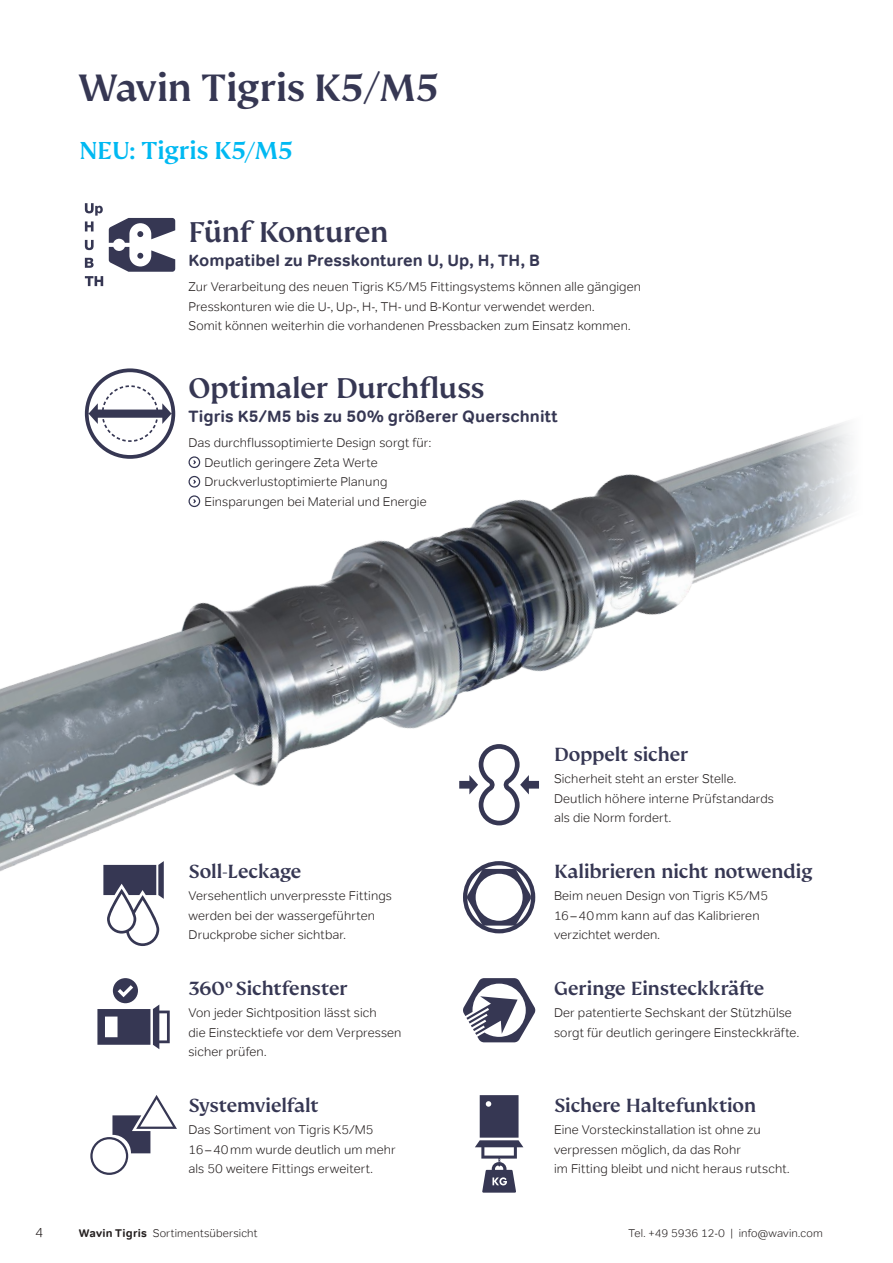
<style>
.page{position:relative;width:893px;height:1263px;background:#fff}
.page>*{position:absolute;margin:0;border:0;box-sizing:border-box;transform-origin:0 0}
.t1{font:500 42px "FS Kim";letter-spacing:-.02em;color:#363753}
.t2{font:500 31.5px "FS Kim";letter-spacing:-.02em;color:#363753}
.t3{font:500 27px "FS Kim";letter-spacing:-.015em;color:#00b9f2}
.t4{font:500 21px "FS Kim";letter-spacing:-.015em;color:#363753}
.t5{font:700 16.5px "Tondo";letter-spacing:.005em;color:#363753}
.t6{font:300 13.5px "Tondo";color:#241f1f}
.t7{font:300 12.75px/19.5px "Tondo";letter-spacing:.01em;color:#241f1f}
.t8{font:300 11.25px "Tondo";letter-spacing:.01em;color:#241f1f}
.s1{font-weight:700}
</style>
<div class="page">
<img style="left:0;top:410px;width:775px;height:462px">
<svg style="left:775px;top:422px;width:77px;height:128px"></svg>
<svg style="left:85px;top:368px;width:90px;height:91px"></svg>
<svg style="left:85px;top:203px;width:90px;height:83px"></svg>
<svg style="left:459px;top:744px;width:80px;height:81px"></svg>
<svg style="left:103px;top:861px;width:61px;height:85px"></svg>
<svg style="left:475px;top:1095px;width:48px;height:98px"></svg>
<svg style="left:463px;top:978px;width:73px;height:64px"></svg>
<svg style="left:97px;top:978px;width:73px;height:71px"></svg>
<svg style="left:463px;top:861px;width:72px;height:72px"></svg>
<svg style="left:192px;top:459px;width:5px;height:6px"></svg>
<div style="left:189px;top:456px;width:11px;height:12px;border:1px solid #363753;border-radius:50%"></div>
<svg style="left:192px;top:478px;width:5px;height:7px"></svg>
<div style="left:189px;top:476px;width:11px;height:12px;border:1px solid #363753;border-radius:50%"></div>
<svg style="left:192px;top:498px;width:5px;height:6px"></svg>
<div style="left:189px;top:495px;width:11px;height:12px;border:1px solid #363753;border-radius:50%"></div>
<svg style="left:90px;top:1095px;width:87px;height:80px"></svg>
<h1 class="t1" style="left:79px;top:64px;width:361px">Wavin Tigris K5/M5</h1>
<h3 class="t3" style="left:79px;top:136px;width:216px">NEU: Tigris K5/M5</h3>
<h2 class="t2" style="left:189px;top:214px;width:202px">Fünf Konturen</h2>
<p class="t5" style="left:189px;top:250px;width:353px">Kompatibel zu Presskonturen U, Up, H, TH, B</p>
<p class="t7" style="left:189px;top:277px;width:454px">Zur Verarbeitung des neuen Tigris K5/M5 Fittingsystems können alle gängigen<br>Presskonturen wie die U-, Up-, H-, TH- und B-Kontur verwendet werden.<br>Somit können weiterhin die vorhandenen Pressbacken zum Einsatz kommen.</p>
<h2 class="t2" style="left:189px;top:370px;width:298px">Optimaler Durchfluss</h2>
<p class="t5" style="left:189px;top:406px;width:371px">Tigris K5/M5 bis zu 50% größerer Querschnitt</p>
<p class="t7" style="left:204px;top:433px;width:228px;text-indent:-16px">Das durchflussoptimierte Design sorgt für:<br>Deutlich geringere Zeta Werte Druckverlustoptimierte Planung Einsparungen bei Material und Energie</p>
<h3 class="t4" style="left:189px;top:859px;width:114px">Soll-Leckage</h3>
<p class="t7" style="left:189px;top:886px;width:205px">Versehentlich unverpresste Fittings werden bei der wassergeführten<br>Druckprobe sicher sichtbar.</p>
<h3 class="t4" style="left:189px;top:976px;width:160px">360° Sichtfenster</h3>
<p class="t7" style="left:189px;top:1003px;width:215px">Von jeder Sichtposition lässt sich<br>die Einstecktiefe vor dem Verpressen sicher prüfen.</p>
<h3 class="t4" style="left:189px;top:1093px;width:132px">Systemvielfalt</h3>
<p class="t7" style="left:189px;top:1120px;width:209px">Das Sortiment von Tigris K5/M5<br>16–40mm wurde deutlich um mehr als 50 weitere Fittings erweitert.</p>
<h3 class="t4" style="left:554px;top:742px;width:136px">Doppelt sicher</h3>
<p class="t7" style="left:554px;top:769px;width:221px">Sicherheit steht an erster Stelle.<br>Deutlich höhere interne Prüfstandards als die Norm fordert.</p>
<h3 class="t4" style="left:554px;top:859px;width:260px">Kalibrieren nicht notwendig</h3>
<p class="t7" style="left:554px;top:886px;width:216px">Beim neuen Design von Tigris K5/M5<br>16–40mm kann auf das Kalibrieren verzichtet werden.</p>
<h3 class="t4" style="left:554px;top:976px;width:212px">Geringe Einsteckkräfte</h3>
<p class="t7" style="left:554px;top:1003px;width:247px">Der patentierte Sechskant der Stützhülse sorgt für deutlich geringere Einsteckkräfte.</p>
<h3 class="t4" style="left:554px;top:1093px;width:204px">Sichere Haltefunktion</h3>
<p class="t7" style="left:554px;top:1120px;width:237px">Eine Vorsteckinstallation ist ohne zu verpressen möglich, da das Rohr<br>im Fitting bleibt und nicht heraus rutscht.</p>
<p class="t6" style="left:35px;top:1224px;width:10px">4</p>
<p class="t8" style="left:79px;top:1227px;width:180px"><span class="s1">Wavin Tigris</span> Sortimentsübersicht</p>
<p class="t8" style="left:629px;top:1227px;width:196px">Tel. +49 5936 12-0 | info@wavin.com</p>
</div>
